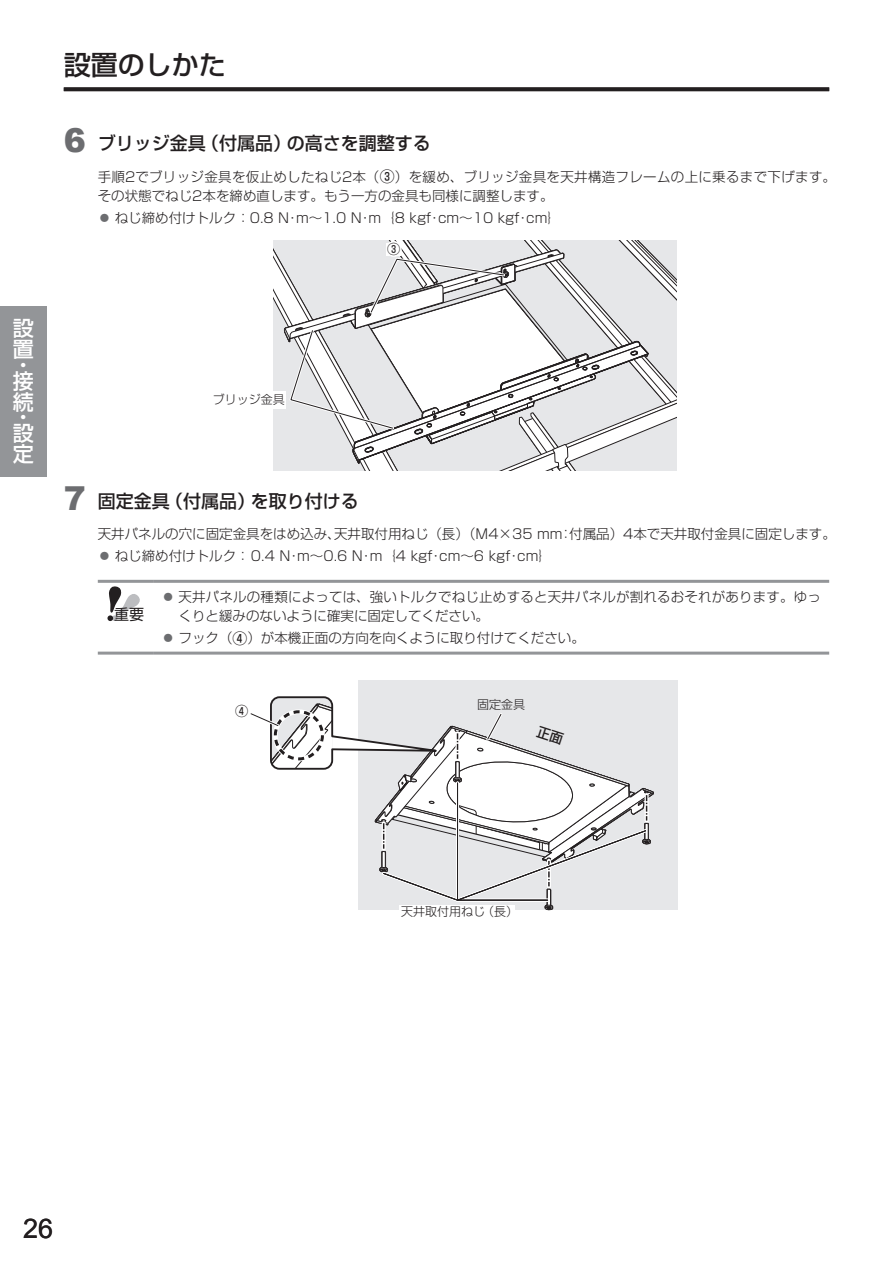
<style>
.page{position:relative;width:893px;height:1263px;background:#fff}
.page>*{position:absolute;margin:0;border:0;box-sizing:border-box;transform-origin:0 0}
.t1{font:500 27px "Shin Go Pro";color:#231f20}
.t2{font:27px "Arial";color:#231f20}
.t3{font:500 21px/15.8px "Shin Go Pro";color:#fff}
.t4{font:500 18px "Shin Go Pro";color:#231f20}
.t5{font:15px "Shin Go Pro";color:#231f20}
.t6{font:300 13.5px/21.8px "Shin Go Pro";color:#231f20}
.t7{font:300 13.5px/19.5px "Shin Go Pro";letter-spacing:.025em;color:#231f20}
.t8{font:500 13.2px "Shin Go Pro";color:#231f20}
.t9{font:300 12px "Shin Go Pro";color:#231f20}
.s1{font-family:"Arial";font-weight:900;font-size:33px;color:#6c6d70}
.s2{font-weight:500;font-size:14.85px}
.s3{color:#6c6d70}
.s4{color:#fff}
</style>
<div class="page">
<div style="left:0;top:306px;width:47px;height:170px;background:#939598"></div>
<svg style="left:64px;top:87px;width:765px;height:4px;background:#2c2829"></svg>
<svg style="left:273px;top:240px;width:404px;height:231px"></svg>
<div style="left:386px;top:243px;width:15px;height:12px;background:#fff"></div>
<div style="left:212px;top:391px;width:74px;height:17px;background:#fff"></div>
<hr style="left:98px;top:580px;width:55px;height:3px;background:#939598">
<hr style="left:98px;top:652px;width:55px;height:3px;background:#939598">
<hr style="left:153px;top:580px;width:676px;height:3px;background:#939598">
<hr style="left:153px;top:652px;width:676px;height:3px;background:#939598">
<svg style="left:107px;top:586px;width:33px;height:35px"></svg>
<div style="left:654px;top:680px;width:23px;height:229px;background:#e6e7e9"></div>
<svg style="left:250px;top:680px;width:404px;height:231px"></svg>
<h2 class="t3" style="left:13px;top:315px;width:22px;line-height:21px">設置</h2>
<h2 class="t3" style="left:13px;top:355px;width:22px">・接</h2>
<h2 class="t3" style="left:13px;top:391px;width:22px">続・設</h2>
<h2 class="t3" style="left:13px;top:444px;width:22px">定</h2>
<h1 class="t1" style="left:64px;top:43px;width:164px">設置のしかた</h1>
<h3 class="t4" style="left:64px;top:128px;width:369px"><span class="s1">6</span> ブリッジ金具（付属品）の高さを調整する</h3>
<p class="t7" style="left:98px;top:165px;width:740px">手順2でブリッジ金具を仮止めしたねじ2本（<span class="s2">③</span>）を緩め、ブリッジ金具を天井構造フレームの上に乗るまで下げます。その状態でねじ2本を締め直します。もう一方の金具も同様に調整します。</p>
<p class="t6" style="left:98px;top:205px;width:465px"><span class="s3">⿟</span> ねじ締め付けトルク：0.8 N･m～1.0 N･m｛8 kgf･cm～10 kgf･cm｝</p>
<p class="t8" style="left:385px;top:238px;width:18px"><span class="s4">●</span>③</p>
<p class="t9" style="left:213px;top:390px;width:73px">ブリッジ金具</p>
<h3 class="t4" style="left:64px;top:486px;width:297px"><span class="s1">7</span> 固定金具（付属品）を取り付ける</h3>
<p class="t6" style="left:98px;top:522px;width:740px">天井パネルの穴に固定金具をはめ込み、天井取付用ねじ（長）（M4×35 mm：付属品）4本で天井取付金具に固定します。<span class="s3">⿟</span> ねじ締め付けトルク：0.4 N･m～0.6 N･m｛4 kgf･cm～6 kgf･cm｝</p>
<p class="t5" style="left:114px;top:602px;width:31px">重要</p>
<p class="t6" style="left:179px;top:585px;width:644px;line-height:19.5px;text-indent:-17px"><span class="s3">⿟</span> 天井パネルの種類によっては、強いトルクでねじ止めすると天井パネルが割れるおそれがあります。ゆっくりと緩みのないように確実に固定してください。</p>
<p class="t6" style="left:162px;top:625px;width:425px"><span class="s3">⿟</span> フック（<span class="s2">④</span>）が本機正面の方向を向くように取り付けてください。</p>
<p class="t8" style="left:235px;top:700px;width:15px">④</p>
<p class="t9" style="left:477px;top:695px;width:49px">固定金具</p>
<p class="t9" style="left:401px;top:902px;width:118px">天井取付用ねじ（長）</p>
<h1 class="t2" style="left:23px;top:1211px;width:32px">26</h1>
</div>
